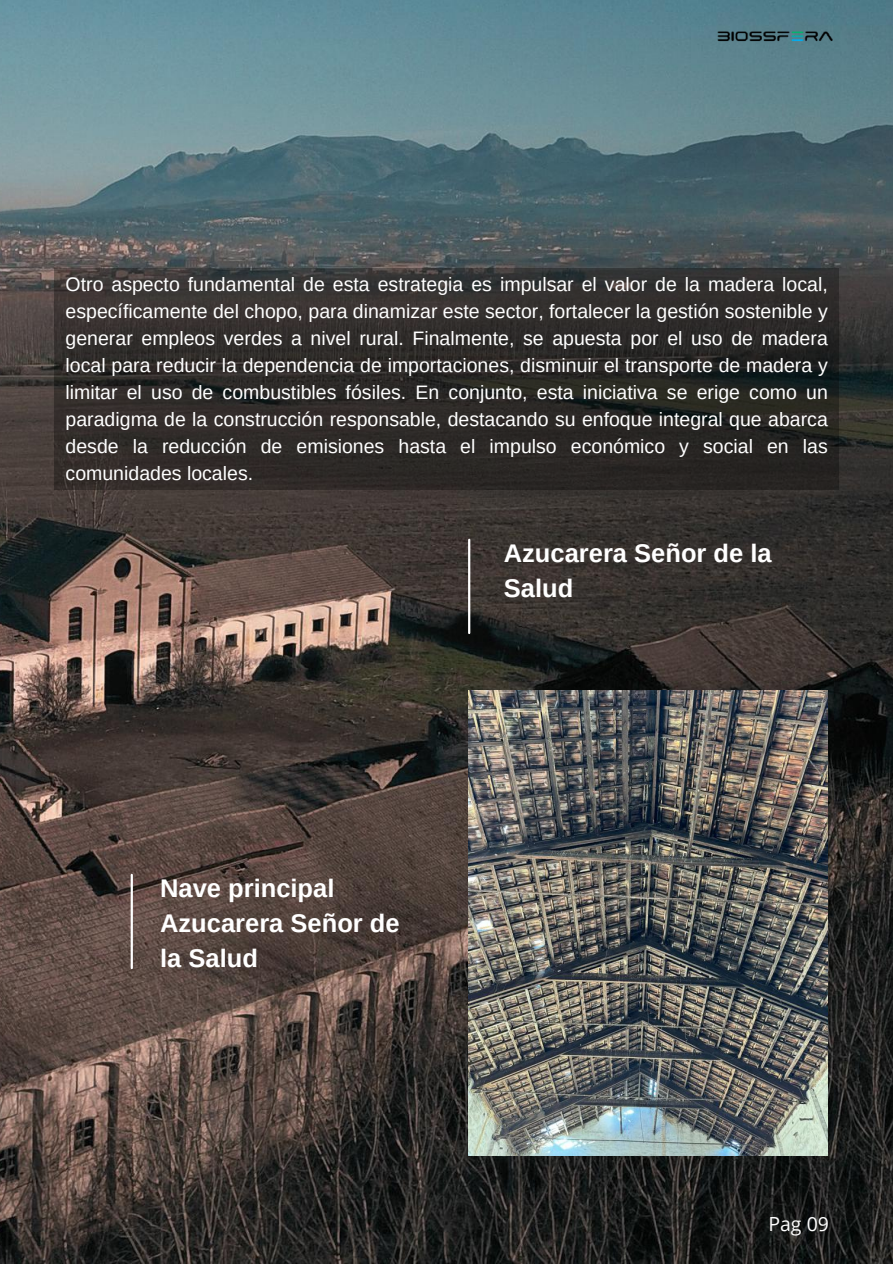
<style>
.page{position:relative;width:893px;height:1264px;background:#fff}
.page>*{position:absolute;margin:0;border:0;box-sizing:border-box;transform-origin:0 0}
.t1{font:700 25.5px/34.8px "Arimo";color:#fff}
.t2{font:19.5px/27px "Arimo";color:#fff;text-align:justify}
.t3{font:19.5px "Open Sans";color:#fff}
</style>
<div class="page">
<img style="left:0;top:0;width:892px;height:1263px">
<img style="left:633px;top:0;width:259px;height:119px">
<hr style="left:468px;top:540px;width:2px;height:93px;background:#fff">
<img style="left:468px;top:690px;width:359px;height:465px">
<hr style="left:131px;top:874px;width:2px;height:94px;background:#fff">
<svg style="left:55px;top:268px;width:783px;height:221px;background:#2d2b29"></svg>
<p class="t2" style="left:66px;top:270px;width:763px">Otro aspecto fundamental de esta estrategia es impulsar el valor de la madera local, específicamente del chopo, para dinamizar este sector, fortalecer la gestión sostenible y generar empleos verdes a nivel rural. Finalmente, se apuesta por el uso de madera local para reducir la dependencia de importaciones, disminuir el transporte de madera y limitar el uso de combustibles fósiles. En conjunto, esta iniciativa se erige como un paradigma de la construcción responsable, destacando su enfoque integral que abarca desde la reducción de emisiones hasta el impulso económico y social en las comunidades locales.</p>
<h1 class="t1" style="left:504px;top:536px;width:269px">Azucarera Señor de la<br>Salud</h1>
<h1 class="t1" style="left:160px;top:870px;width:241px">Nave principal<br>Azucarera Señor de la Salud</h1>
<p class="t3" style="left:768px;top:1210px;width:62px">Pag 09</p>
</div>
